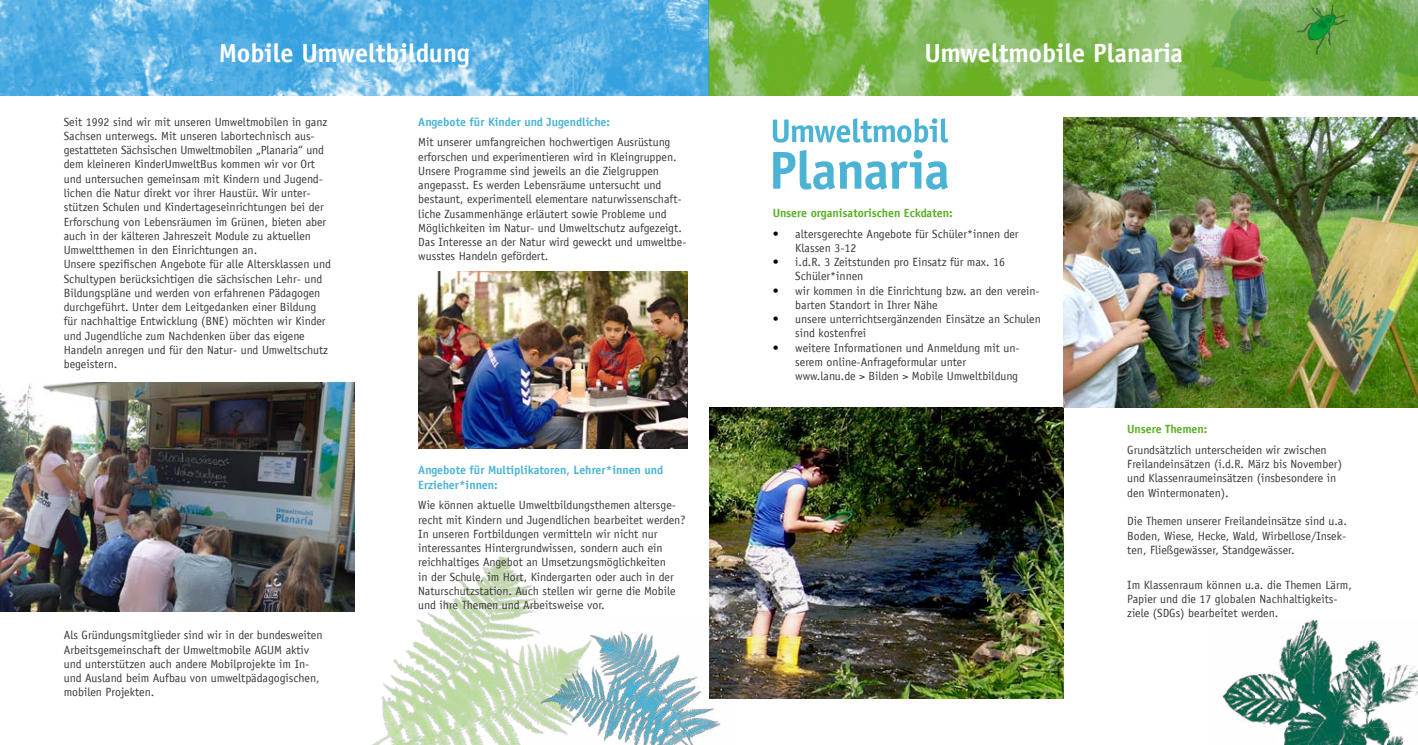
<style>
.page{position:relative;width:1418px;height:745px;background:#fff}
.page>*{position:absolute;margin:0;border:0;box-sizing:border-box;transform-origin:0 0}
.Überschrift_H2{font:700 26.25px "Officina Sans LT";color:#fff}
.Überschrift_H4{font:11.88px/14.2px "Officina Sans LT";color:#383937}
.Überschrift_H3{font:700 11.88px/14.2px "Officina Sans LT";color:#4ab4d6}
.Überschrift_H3-2{font:700 11.88px "Officina Sans LT";color:#5aaf24}
.s1{color:#000}
</style>
<div class="page">
<img style="left:0;top:0;width:1162px;height:96px">
<img style="left:351px;top:525px;width:189px;height:219px">
<img style="left:0;top:382px;width:354px;height:229px">
<img style="left:418px;top:271px;width:269px;height:177px">
<img style="left:709px;top:407px;width:354px;height:291px">
<svg style="left:772px;top:118px;width:176px;height:24px"></svg>
<svg style="left:773px;top:150px;width:174px;height:39px"></svg>
<img style="left:1063px;top:117px;width:354px;height:290px">
<img style="left:1222px;top:619px;width:195px;height:125px">
<img style="left:526px;top:617px;width:211px;height:127px">
<img style="left:1162px;top:0;width:255px;height:96px">
<img style="left:1297px;top:6px;width:50px;height:49px">
<h2 class="Überschrift_H2" style="left:219px;top:36px;width:252px">Mobile Umweltbildung</h2>
<h2 class="Überschrift_H2" style="left:924px;top:36px;width:260px">Umweltmobile Planaria</h2>
<p class="Überschrift_H4" style="left:64px;top:114px;width:269px">Seit 1992 sind wir mit unseren Umweltmobilen in ganz Sachsen unterwegs. Mit unseren labortechnisch aus&shy;gestatteten Sächsischen Umweltmobilen „Planaria“ und dem kleineren KinderUmweltBus kommen wir vor Ort und untersuchen gemeinsam mit Kindern und Jugend&shy;lichen die Natur direkt vor ihrer Haustür. Wir unter&shy;stützen Schulen und Kindertageseinrichtungen bei der Erforschung von Lebensräumen im Grünen, bieten aber auch in der kälteren Jahreszeit Module zu aktuellen Umweltthemen in den Einrichtungen an.<br>Unsere spezifischen Angebote für alle Altersklassen und Schultypen berücksichtigen die sächsischen Lehr- und Bildungspläne und werden von erfahrenen Pädagogen durchgeführt. Unter dem Leitgedanken einer Bildung für nachhaltige Entwicklung (BNE) möchten wir Kinder und Jugendliche zum Nachdenken über das eigene Handeln anregen und für den Natur- und Umweltschutz begeistern.</p>
<p class="Überschrift_H4" style="left:64px;top:627px;width:260px">Als Gründungsmitglieder sind wir in der bundesweiten Arbeitsgemeinschaft der Umweltmobile AGUM aktiv und unterstützen auch andere Mobilprojekte im In&shy;und Ausland beim Aufbau von umweltpädagogischen, mobilen Projekten.</p>
<h3 class="Überschrift_H3" style="left:418px;top:114px;width:193px">Angebote für Kinder und Jugendliche:</h3>
<p class="Überschrift_H4" style="left:418px;top:135px;width:270px">Mit unserer umfangreichen hochwertigen Ausrüstung erforschen und experimentieren wird in Kleingruppen.<br>Unsere Programme sind jeweils an die Zielgruppen angepasst. Es werden Lebensräume untersucht und bestaunt, experimentell elementare naturwissenschaft&shy;liche Zusammenhänge erläutert sowie Probleme und Möglichkeiten im Natur- und Umweltschutz aufgezeigt.<br>Das Interesse an der Natur wird geweckt und umweltbe&shy;wusstes Handeln gefördert.</p>
<h3 class="Überschrift_H3" style="left:418px;top:463px;width:246px">Angebote für Multiplikatoren, Lehrer*innen und<br>Erzieher*innen:</h3>
<p class="Überschrift_H4" style="left:418px;top:498px;width:269px">Wie können aktuelle Umweltbildungsthemen altersge&shy;recht mit Kindern und Jugendlichen bearbeitet werden?<br>In unseren Fortbildungen vermitteln wir nicht nur interessantes Hintergrundwissen, sondern auch ein reichhaltiges Angebot an Umsetzungsmöglichkeiten<br>in der Schule, im Hort, Kindergarten oder auch in der Naturschutzstation. Auch stellen wir gerne die Mobile und ihre Themen und Arbeitsweise vor.</p>
<h3 class="Überschrift_H3-2" style="left:772px;top:205px;width:181px">Unsere organisatorischen Eckdaten:</h3>
<p class="Überschrift_H4" style="left:795px;top:226px;width:225px;text-indent:-22px"><span class="s1">•</span> altersgerechte Angebote für Schüler*innen der<br>Klassen 3-12</p>
<p class="Überschrift_H4" style="left:795px;top:255px;width:211px;text-indent:-22px"><span class="s1">•</span> i.d.R. 3 Zeitstunden pro Einsatz für max. 16<br>Schüler*innen</p>
<p class="Überschrift_H4" style="left:795px;top:283px;width:246px;text-indent:-22px"><span class="s1">•</span> wir kommen in die Einrichtung bzw. an den verein&shy;barten Standort in Ihrer Nähe</p>
<p class="Überschrift_H4" style="left:795px;top:312px;width:247px;text-indent:-22px"><span class="s1">•</span> unsere unterrichtsergänzenden Einsätze an Schulen sind kostenfrei</p>
<p class="Überschrift_H4" style="left:795px;top:340px;width:226px;text-indent:-22px"><span class="s1">•</span> weitere Informationen und Anmeldung mit un&shy;serem online-Anfrageformular unter www.lanu.de &gt; Bilden &gt; Mobile Umweltbildung</p>
<h3 class="Überschrift_H3-2" style="left:1127px;top:421px;width:82px">Unsere Themen:</h3>
<p class="Überschrift_H4" style="left:1127px;top:442px;width:216px">Grundsätzlich unterscheiden wir zwischen Freilandeinsätzen (i.d.R. März bis November) und Klassenraumeinsätzen (insbesondere in den Wintermonaten).</p>
<p class="Überschrift_H4" style="left:1127px;top:513px;width:221px">Die Themen unserer Freilandeinsätze sind u.a.</p>
<h4 class="Überschrift_H4" style="left:1127px;top:528px;width:220px">Boden, Wiese, Hecke, Wald, Wirbellose/Insek&shy;ten, Fließgewässer, Standgewässer.</h4>
<p class="Überschrift_H4" style="left:1127px;top:577px;width:226px">Im Klassenraum können u.a. die Themen Lärm,<br>Papier und die 17 globalen Nachhaltigkeits&shy;ziele (SDGs) bearbeitet werden.</p>
</div>
